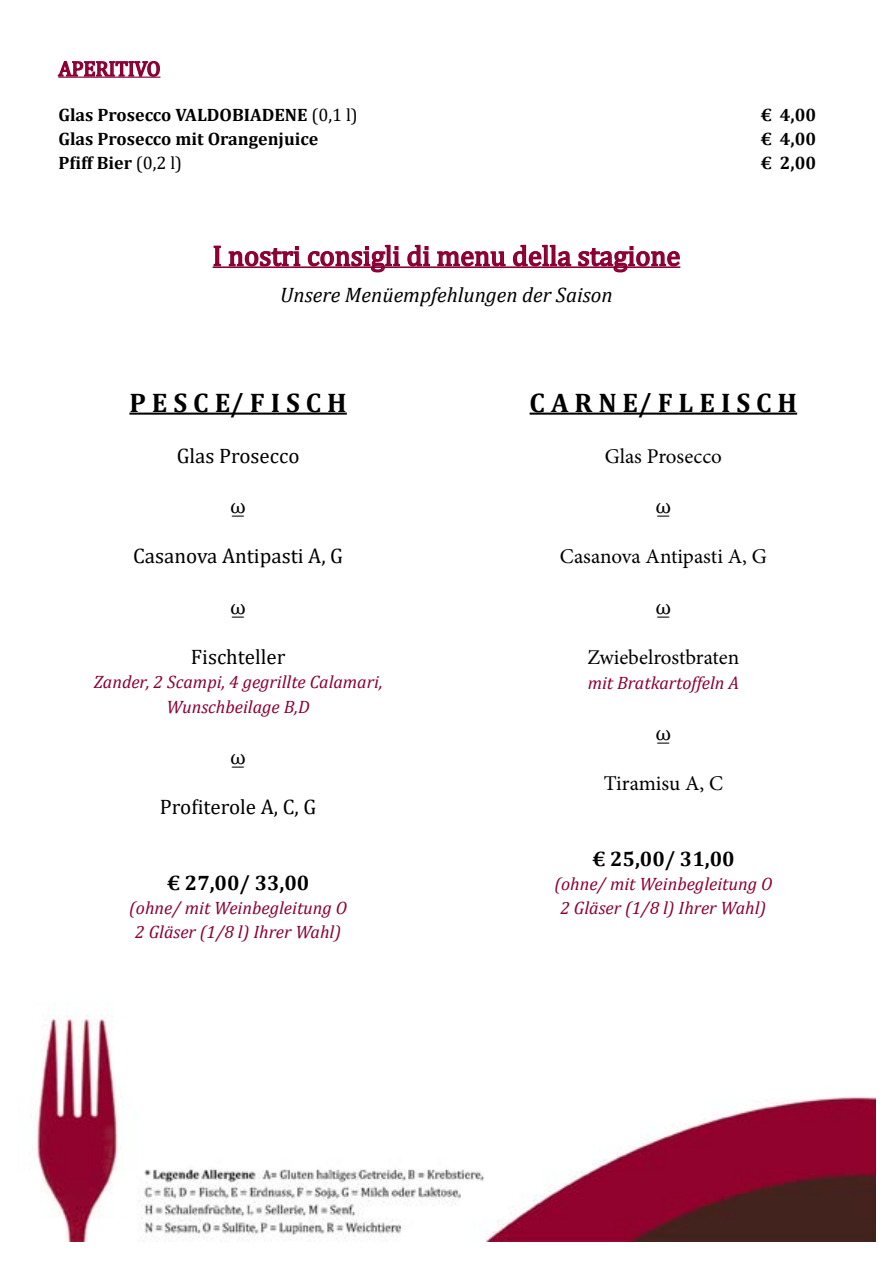
<style>
.page{position:relative;width:893px;height:1263px;background:#fff}
.page>*{position:absolute;margin:0;border:0;box-sizing:border-box;transform-origin:0 0}
.t1{font:28.5px "Cambria";color:#8b0034}
.t2{font:700 27px "Cambria";color:#000}
.t3{font:21px "Cambria";color:#000}
.t4{font:21px "Minion Pro";letter-spacing:-.005em;color:#000}
.t5{font:italic 21px "Cambria";color:#000}
.t6{font:700 21px "Cambria";color:#000}
.t7{font:21px "Cambria";color:#8b0034}
.t8{font:italic 18px/24px "Cambria";color:#8b0034;text-align:center}
.t9{font:700 18px "Cambria";color:#000}
.s1{font-weight:400}
</style>
<div class="page">
<img style="left:37px;top:1002px;width:839px;height:240px">
<hr style="left:213px;top:266px;width:467px;height:2px;background:#8b0034">
<svg style="left:57px;top:60px;width:104px;height:18px"></svg>
<svg style="left:213px;top:245px;width:9px;height:22px"></svg>
<svg style="left:228px;top:246px;width:73px;height:21px"></svg>
<svg style="left:307px;top:244px;width:199px;height:29px"></svg>
<svg style="left:512px;top:244px;width:169px;height:29px"></svg>
<hr style="left:129px;top:413px;width:218px;height:2px;background:#000">
<hr style="left:530px;top:413px;width:267px;height:2px;background:#000">
<p class="t7" style="left:58px;top:56px;width:103px">APERITIVO</p>
<p class="t9" style="left:58px;top:103px;width:301px">Glas Prosecco VALDOBIADENE <span class="s1">(0,1 l)</span></p>
<p class="t9" style="left:760px;top:103px;width:57px">€ 4,00</p>
<p class="t9" style="left:58px;top:127px;width:261px">Glas Prosecco mit Orangenjuice</p>
<p class="t9" style="left:760px;top:127px;width:57px">€ 4,00</p>
<p class="t9" style="left:58px;top:151px;width:125px">Pfiff Bier <span class="s1">(0,2 l)</span></p>
<p class="t9" style="left:760px;top:151px;width:57px">€ 2,00</p>
<h1 class="t1" style="left:213px;top:239px;width:469px">I nostri consigli di menu della stagione</h1>
<p class="t5" style="left:280px;top:279px;width:334px">Unsere Menüempfehlungen der Saison</p>
<h2 class="t2" style="left:129px;top:384px;width:219px">P E S C E/ F I S C H</h2>
<p class="t3" style="left:177px;top:443px;width:124px">Glas Prosecco</p>
<p class="t3" style="left:230px;top:493px;width:17px">⍹</p>
<p class="t3" style="left:133px;top:544px;width:211px">Casanova Antipasti A, G</p>
<p class="t3" style="left:230px;top:594px;width:17px">⍹</p>
<p class="t3" style="left:191px;top:645px;width:96px">Fischteller</p>
<p class="t8" style="left:94px;top:669px;width:290px;line-height:25.2px">Zander, 2 Scampi, 4 gegrillte Calamari,<br>Wunschbeilage B,D</p>
<p class="t3" style="left:230px;top:744px;width:17px">⍹</p>
<p class="t3" style="left:160px;top:795px;width:158px">Profiterole A, C, G</p>
<p class="t6" style="left:167px;top:868px;width:144px">€ 27,00/ 33,00</p>
<p class="t8" style="left:129px;top:895px;width:219px">(ohne/ mit Weinbegleitung O<br>2 Gläser (1/8 l) Ihrer Wahl)</p>
<h2 class="t2" style="left:530px;top:384px;width:269px">C A R N E/ F L E I S C H</h2>
<p class="t4" style="left:605px;top:442px;width:119px">Glas Prosecco</p>
<p class="t3" style="left:655px;top:493px;width:17px">⍹</p>
<p class="t4" style="left:560px;top:543px;width:208px">Casanova Antipasti A, G</p>
<p class="t3" style="left:655px;top:594px;width:17px">⍹</p>
<p class="t4" style="left:587px;top:643px;width:153px">Zwiebelrostbraten</p>
<p class="t8" style="left:588px;top:670px;width:153px">mit Bratkartoffeln A</p>
<p class="t3" style="left:655px;top:720px;width:17px">⍹</p>
<p class="t4" style="left:604px;top:769px;width:121px">Tiramisu A, C</p>
<p class="t6" style="left:592px;top:844px;width:144px">€ 25,00/ 31,00</p>
<p class="t8" style="left:554px;top:871px;width:219px">(ohne/ mit Weinbegleitung O<br>2 Gläser (1/8 l) Ihrer Wahl)</p>
</div>
